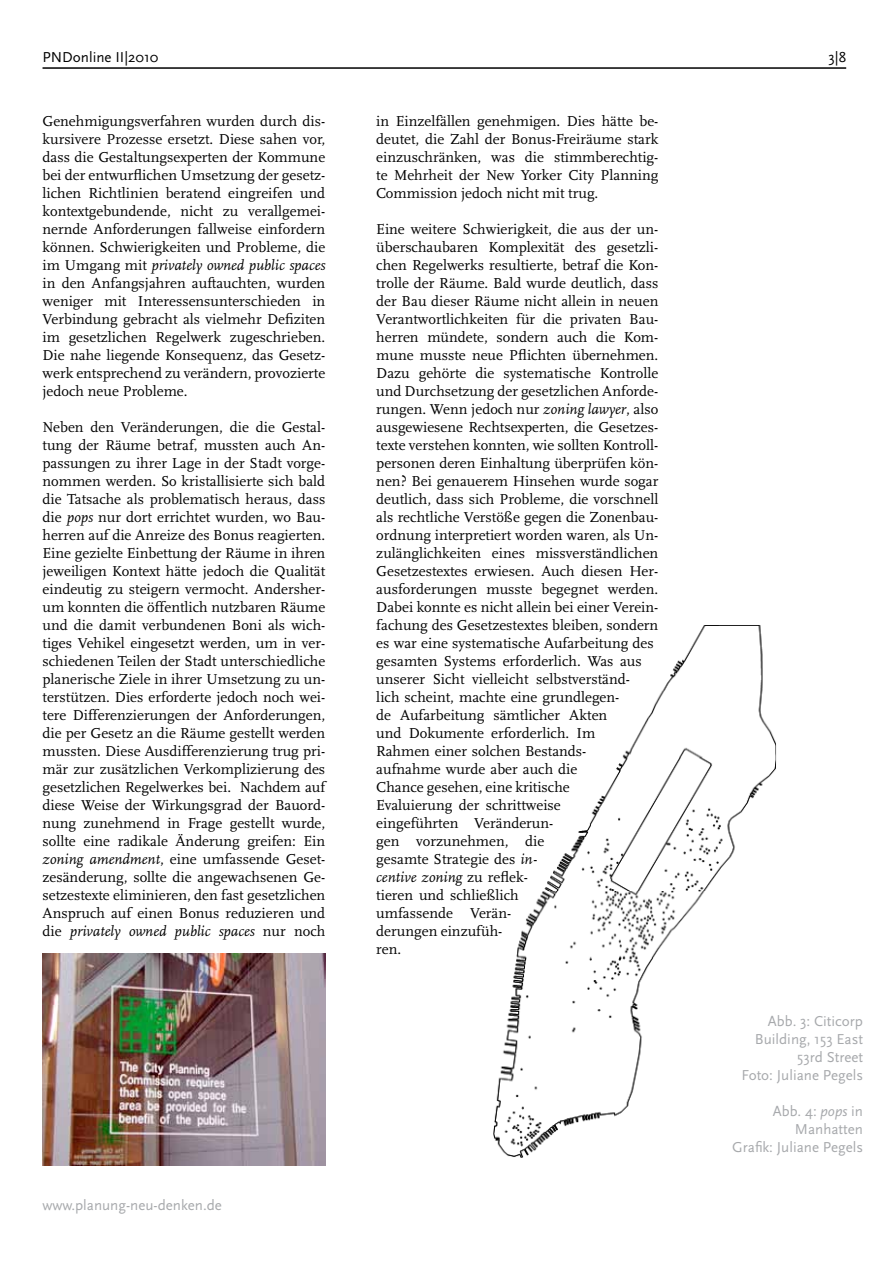
<style>
.page{position:relative;width:893px;height:1263px;background:#fff}
.page>*{position:absolute;margin:0;border:0;box-sizing:border-box;transform-origin:0 0}
.t1{font:15px/18px "Scala";color:#000;text-align:justify}
.t2{font:15px/18px "Scala Sans";color:#a7a9ac;text-align:right}
.t3{font:15px "Scala Sans";color:#000}
.s1{font-style:italic}
</style>
<div class="page">
<hr style="left:43px;top:67px;width:803px;height:2px;background:#000">
<img style="left:43px;top:953px;width:282px;height:212px">
<img style="left:493px;top:625px;width:283px;height:533px">
<p class="t3" style="left:43px;top:49px;width:117px">PNDonline II|2010</p>
<p class="t3" style="left:828px;top:49px;width:19px">3|8</p>
<p class="t1" style="left:43px;top:112px;width:284px">Genehmigungsverfahren wurden durch dis&shy;kursivere Prozesse ersetzt. Diese sahen vor, dass die Gestaltungsexperten der Kommune bei der entwurflichen Umsetzung der gesetz&shy;lichen Richtlinien beratend eingreifen und kontextgebundende, nicht zu verallgemei&shy;nernde Anforderungen fallweise einfordern können. Schwierigkeiten und Probleme, die im Umgang mit <span class="s1">privately owned public spaces </span>in den Anfangsjahren auftauchten, wurden weniger mit Interessensunterschieden in Verbindung gebracht als vielmehr Defiziten im gesetzlichen Regelwerk zugeschrieben.<br>Die nahe liegende Konsequenz, das Gesetz&shy;werk entsprechend zu verändern, provozierte jedoch neue Probleme.</p>
<p class="t1" style="left:43px;top:418px;width:284px">Neben den Veränderungen, die die Gestal&shy;tung der Räume betraf, mussten auch An&shy;passungen zu ihrer Lage in der Stadt vorge&shy;nommen werden. So kristallisierte sich bald die Tatsache als problematisch heraus, dass die <span class="s1">pops</span> nur dort errichtet wurden, wo Bau&shy;herren auf die Anreize des Bonus reagierten.<br>Eine gezielte Einbettung der Räume in ihren jeweiligen Kontext hätte jedoch die Qualität eindeutig zu steigern vermocht. Andersher&shy;um konnten die öffentlich nutzbaren Räume und die damit verbundenen Boni als wich&shy;tiges Vehikel eingesetzt werden, um in ver&shy;schiedenen Teilen der Stadt unterschiedliche planerische Ziele in ihrer Umsetzung zu un&shy;terstützen. Dies erforderte jedoch noch wei&shy;tere Differenzierungen der Anforderungen, die per Gesetz an die Räume gestellt werden mussten. Diese Ausdifferenzierung trug pri&shy;mär zur zusätzlichen Verkomplizierung des gesetzlichen Regelwerkes bei. Nachdem auf diese Weise der Wirkungsgrad der Bauord&shy;nung zunehmend in Frage gestellt wurde, sollte eine radikale Änderung greifen: Ein <span class="s1">zoning amendment</span>, eine umfassende Geset&shy;zesänderung, sollte die angewachsenen Ge&shy;setzestexte eliminieren, den fast gesetzlichen Anspruch auf einen Bonus reduzieren und die <span class="s1">privately owned public spaces</span> nur noch</p>
<p class="t1" style="left:376px;top:112px;width:284px">in Einzelfällen genehmigen. Dies hätte be&shy;deutet, die Zahl der Bonus-Freiräume stark einzuschränken, was die stimmberechtig&shy;te Mehrheit der New Yorker City Planning Commission jedoch nicht mit trug.</p>
<p class="t1" style="left:376px;top:220px;width:284px;text-align:left">Eine weitere Schwierigkeit, die aus der un&shy;überschaubaren Komplexität des gesetzli&shy;chen Regelwerks resultierte, betraf die Kon&shy;trolle der Räume. Bald wurde deutlich, dass der Bau dieser Räume nicht allein in neuen Verantwortlichkeiten für die privaten Bau&shy;herren mündete, sondern auch die Kom&shy;mune musste neue Pflichten übernehmen.<br>Dazu gehörte die systematische Kontrolle und Durchsetzung der gesetzlichen Anforde&shy;rungen. Wenn jedoch nur <span class="s1">zoning lawyer</span>, also ausgewiesene Rechtsexperten, die Gesetzes&shy;texte verstehen konnten, wie sollten Kontroll&shy;personen deren Einhaltung überprüfen kön&shy;nen? Bei genauerem Hinsehen wurde sogar deutlich, dass sich Probleme, die vorschnell als rechtliche Verstöße gegen die Zonenbau&shy;ordnung interpretiert worden waren, als Un&shy;zulänglichkeiten eines missverständlichen Gesetzestextes erwiesen. Auch diesen Her&shy;ausforderungen musste begegnet werden.<br>Dabei konnte es nicht allein bei einer Verein&shy;fachung des Gesetzestextes bleiben, sondern es war eine systematische Aufarbeitung des gesamten Systems erforderlich. Was aus unserer Sicht vielleicht selbstverständ-<br>lich scheint, machte eine grundlegen-<br>de Aufarbeitung sämtlicher Akten<br>und Dokumente erforderlich. Im<br>Rahmen einer solchen Bestands-<br>aufnahme wurde aber auch die<br>Chance gesehen, eine kritische<br>Evaluierung der schrittweise<br>eingeführten Veränderun-<br>gen vorzunehmen, die<br>gesamte Strategie des <span class="s1">in-<br>centive zoning</span> zu reflek-<br>tieren und schließlich<br>umfassende Verän-<br>derungen einzufüh-<br>ren.</p>
<p class="t2" style="left:43px;top:1196px;width:181px">www.planung-neu-denken.de</p>
<p class="t2" style="left:741px;top:1012px;width:123px">Abb. 3: Citicorp<br>Building, 153 East<br>53rd Street<br>Foto: Juliane Pegels</p>
<p class="t2" style="left:732px;top:1102px;width:132px">Abb. 4: <span class="s1">pops</span> in<br>Manhatten<br>Grafik: Juliane Pegels</p>
</div>
